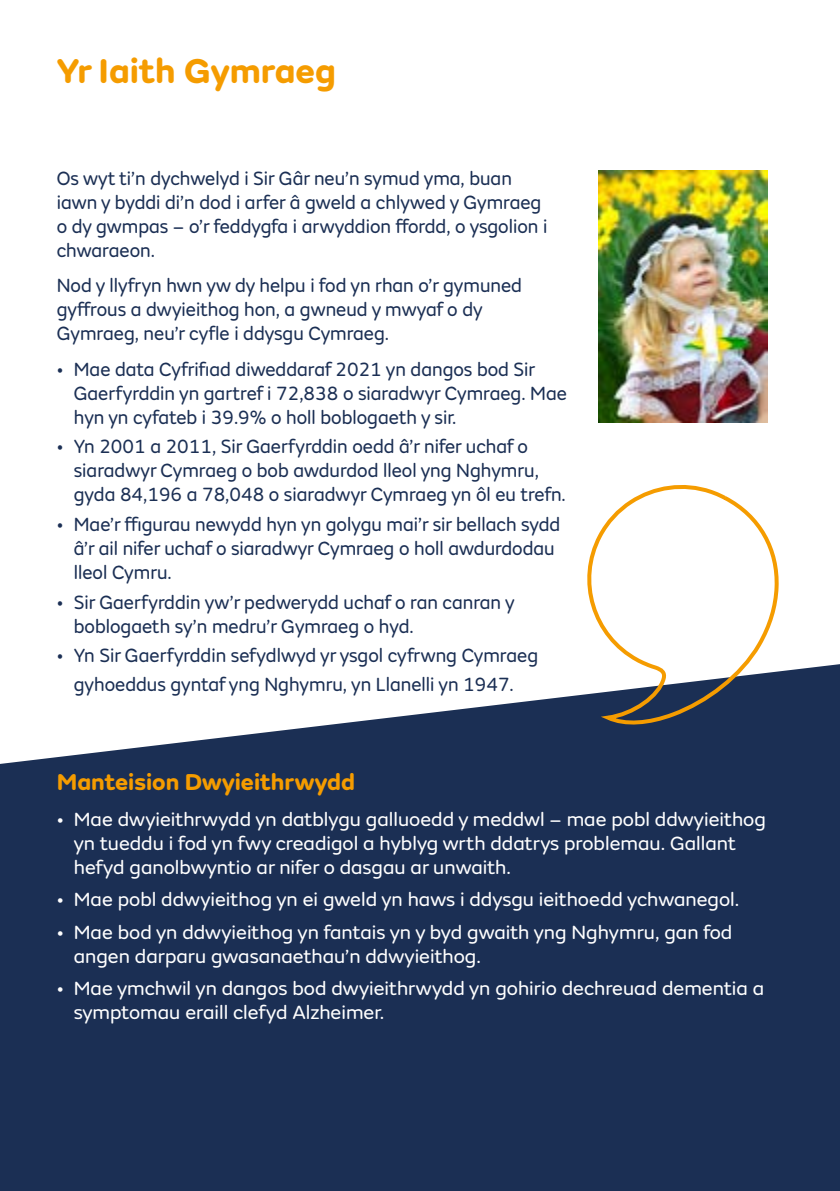
<style>
.page{position:relative;width:840px;height:1191px;background:#fff}
.page>*{position:absolute;margin:0;border:0;box-sizing:border-box;transform-origin:0 0}
.t1{font:700 36px "FS Aldrin";color:#f59c00}
.t2{font:700 24px "FS Aldrin";color:#f59c00}
.t3{font:20px/24px "FS Aldrin";color:#1b2f54;scale:.94 1}
.t4{font:20px/24px "FS Aldrin";color:#fff}
</style>
<div class="page">
<svg style="left:0;top:664px;width:839px;height:368px;background:#38496a"></svg>
<div style="left:0;top:1032px;width:839px;height:159px;background:#1b2f54"></div>
<svg style="left:570px;top:485px;width:210px;height:240px"></svg>
<img style="left:598px;top:170px;width:168px;height:253px">
<h1 class="t1" style="left:57px;top:48px;width:281px">Yr Iaith Gymraeg</h1>
<p class="t3" style="left:57px;top:166px;width:523px">Os wyt ti’n dychwelyd i Sir Gâr neu’n symud yma, buan iawn y byddi di’n dod i arfer â gweld a chlywed y Gymraeg o dy gwmpas – o’r feddygfa i arwyddion ffordd, o ysgolion i chwaraeon.</p>
<p class="t3" style="left:57px;top:274px;width:496px">Nod y llyfryn hwn yw dy helpu i fod yn rhan o’r gymuned gyffrous a dwyieithog hon, a gwneud y mwyaf o dy<br>Gymraeg, neu’r cyfle i ddysgu Cymraeg.</p>
<p class="t3" style="left:74px;top:357px;width:526px;text-indent:-17px">• Mae data Cyfrifiad diweddaraf 2021 yn dangos bod Sir<br>Gaerfyrddin yn gartref i 72,838 o siaradwyr Cymraeg. Mae hyn yn cyfateb i 39.9% o holl boblogaeth y sir.</p>
<p class="t3" style="left:74px;top:435px;width:524px;text-indent:-17px">• Yn 2001 a 2011, Sir Gaerfyrddin oedd â’r nifer uchaf o siaradwyr Cymraeg o bob awdurdod lleol yng Nghymru, gyda 84,196 a 78,048 o siaradwyr Cymraeg yn ôl eu trefn.</p>
<p class="t3" style="left:74px;top:512px;width:518px;text-indent:-17px">• Mae’r ffigurau newydd hyn yn golygu mai’r sir bellach sydd â’r ail nifer uchaf o siaradwyr Cymraeg o holl awdurdodau lleol Cymru.</p>
<p class="t3" style="left:74px;top:590px;width:470px;text-indent:-17px">• Sir Gaerfyrddin yw’r pedwerydd uchaf o ran canran y boblogaeth sy’n medru’r Gymraeg o hyd.</p>
<p class="t3" style="left:57px;top:641px;width:513px;line-height:28.8px;text-align:center">• Yn Sir Gaerfyrddin sefydlwyd yr ysgol cyfrwng Cymraeg gyhoeddus gyntaf yng Nghymru, yn Llanelli yn 1947.</p>
<p class="t2" style="left:57px;top:766px;width:300px">Manteision Dwyieithrwydd</p>
<p class="t4" style="left:74px;top:807px;width:693px;text-indent:-17px">• Mae dwyieithrwydd yn datblygu galluoedd y meddwl – mae pobl ddwyieithog yn tueddu i fod yn fwy creadigol a hyblyg wrth ddatrys problemau. Gallant hefyd ganolbwyntio ar nifer o dasgau ar unwaith.</p>
<p class="t4" style="left:57px;top:887px;width:683px">• Mae pobl ddwyieithog yn ei gweld yn haws i ddysgu ieithoedd ychwanegol.</p>
<p class="t4" style="left:74px;top:920px;width:659px;text-indent:-17px">• Mae bod yn ddwyieithog yn fantais yn y byd gwaith yng Nghymru, gan fod angen darparu gwasanaethau’n ddwyieithog.</p>
<p class="t4" style="left:74px;top:976px;width:691px;text-indent:-17px">• Mae ymchwil yn dangos bod dwyieithrwydd yn gohirio dechreuad dementia a symptomau eraill clefyd Alzheimer.</p>
</div>
